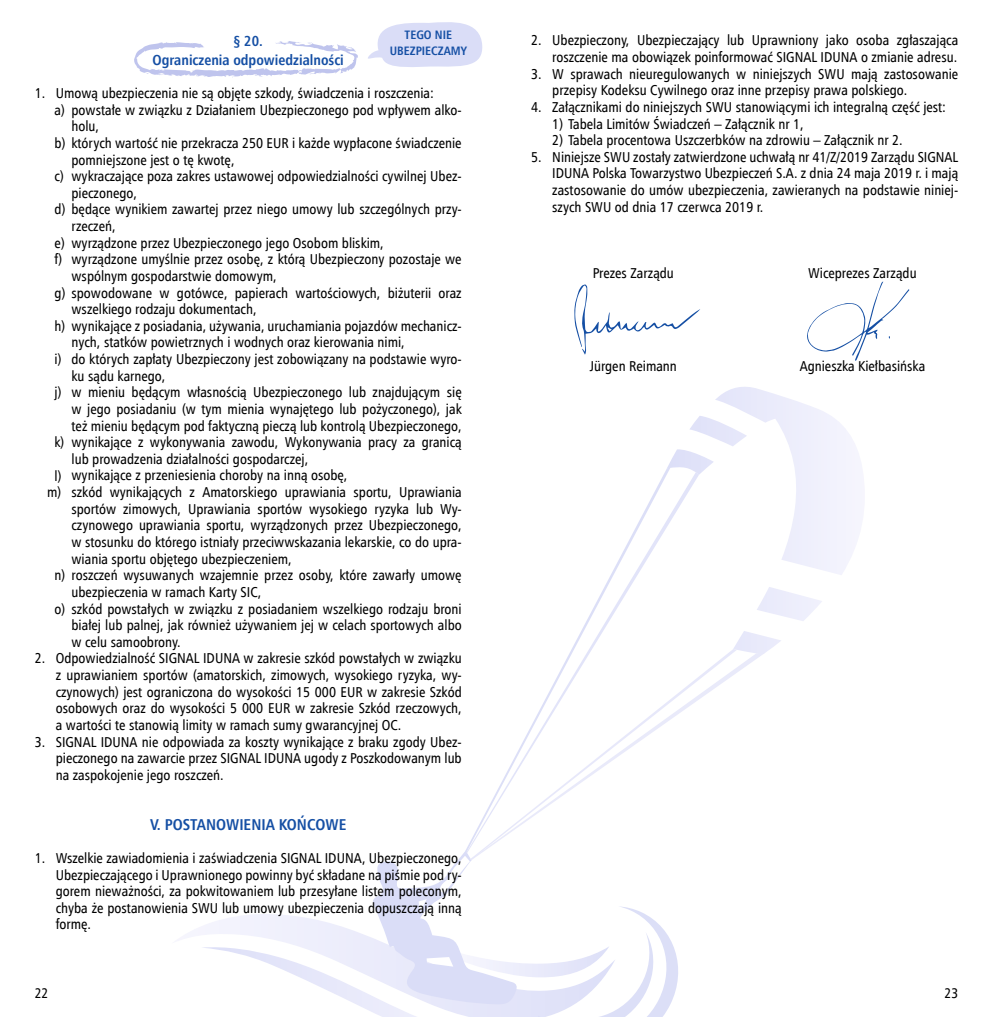
<style>
.page{position:relative;width:993px;height:1017px;background:#fff}
.page>*{position:absolute;margin:0;border:0;box-sizing:border-box;transform-origin:0 0}
.t1{font:700 15.75px "Humnst 777 Cn EU";color:#154fa4}
.t2{font:700 14.53px/19.2px "Humnst 777 Cn EU";color:#154fa4;text-align:center}
.t3{font:14.35px/16.6px "Humnst 777 Cn EU";color:#000;text-align:justify}
.t4{font:14px "Humnst 777 Cn EU";color:#000}
.t5{font:700 12.25px/15.8px "Humnst 777 Cn EU";color:#154fa4;text-align:center}
</style>
<div class="page">
<svg style="left:201px;top:852px;width:477px;height:165px"></svg>
<svg style="left:667px;top:387px;width:188px;height:266px"></svg>
<svg style="left:470px;top:649px;width:266px;height:211px"></svg>
<svg style="left:466px;top:472px;width:233px;height:381px"></svg>
<svg style="left:465px;top:468px;width:205px;height:384px"></svg>
<svg style="left:807px;top:282px;width:102px;height:79px"></svg>
<svg style="left:574px;top:285px;width:126px;height:70px"></svg>
<svg style="left:134px;top:41px;width:224px;height:36px"></svg>
<svg style="left:368px;top:22px;width:115px;height:45px"></svg>
<p class="t5" style="left:390px;top:27px;width:78px">TEGO NIE<br>UBEZPIECZAMY</p>
<p class="t2" style="left:152px;top:31px;width:193px">§ 20.<br>Ograniczenia odpowiedzialności</p>
<p class="t3" style="left:35px;top:85px;width:400px">1. Umową ubezpieczenia nie są objęte szkody, świadczenia i roszczenia:</p>
<p class="t3" style="left:55px;top:101px;width:408px">a) powstałe w związku z Działaniem Ubezpieczonego pod wpływem alko-</p>
<p class="t3" style="left:71px;top:118px;width:29px">holu,</p>
<p class="t3" style="left:55px;top:135px;width:408px">b) których wartość nie przekracza 250 EUR i każde wypłacone świadczenie</p>
<p class="t3" style="left:71px;top:151px;width:164px">pomniejszone jest o tę kwotę,</p>
<p class="t3" style="left:55px;top:168px;width:408px">c) wykraczające poza zakres ustawowej odpowiedzialności cywilnej Ubez-</p>
<p class="t3" style="left:71px;top:184px;width:67px">pieczonego,</p>
<p class="t3" style="left:55px;top:201px;width:408px">d) będące wynikiem zawartej przez niego umowy lub szczególnych przy-</p>
<p class="t3" style="left:71px;top:218px;width:46px">rzeczeń,</p>
<p class="t3" style="left:55px;top:234px;width:330px">e) wyrządzone przez Ubezpieczonego jego Osobom bliskim,</p>
<p class="t3" style="left:55px;top:251px;width:408px">f) wyrządzone umyślnie przez osobę, z którą Ubezpieczony pozostaje we</p>
<p class="t3" style="left:71px;top:268px;width:206px">wspólnym gospodarstwie domowym,</p>
<p class="t3" style="left:55px;top:284px;width:408px">g) spowodowane w gotówce, papierach wartościowych, biżuterii oraz</p>
<p class="t3" style="left:71px;top:301px;width:186px">wszelkiego rodzaju dokumentach,</p>
<p class="t3" style="left:55px;top:317px;width:408px">h) wynikające z posiadania, używania, uruchamiania pojazdów mechanicz-</p>
<p class="t3" style="left:71px;top:334px;width:334px">nych, statków powietrznych i wodnych oraz kierowania nimi,</p>
<p class="t3" style="left:55px;top:351px;width:408px">i) do których zapłaty Ubezpieczony jest zobowiązany na podstawie wyro-</p>
<p class="t3" style="left:71px;top:367px;width:95px">ku sądu karnego,</p>
<p class="t3" style="left:55px;top:384px;width:408px">j) w mieniu będącym własnością Ubezpieczonego lub znajdującym się</p>
<p class="t3" style="left:71px;top:401px;width:391px">w jego posiadaniu (w tym mienia wynajętego lub pożyczonego), jak</p>
<p class="t3" style="left:71px;top:417px;width:391px">też mieniu będącym pod faktyczną pieczą lub kontrolą Ubezpieczonego,</p>
<p class="t3" style="left:55px;top:434px;width:408px">k) wynikające z wykonywania zawodu, Wykonywania pracy za granicą</p>
<p class="t3" style="left:71px;top:450px;width:238px">lub prowadzenia działalności gospodarczej,</p>
<p class="t3" style="left:55px;top:467px;width:294px">l) wynikające z przeniesienia choroby na inną osobę,</p>
<p class="t3" style="left:47px;top:484px;width:416px">m) szkód wynikających z Amatorskiego uprawiania sportu, Uprawiania</p>
<p class="t3" style="left:71px;top:500px;width:391px">sportów zimowych, Uprawiania sportów wysokiego ryzyka lub Wy-</p>
<p class="t3" style="left:71px;top:517px;width:391px">czynowego uprawiania sportu, wyrządzonych przez Ubezpieczonego,</p>
<p class="t3" style="left:71px;top:534px;width:391px">w stosunku do którego istniały przeciwwskazania lekarskie, co do upra-</p>
<p class="t3" style="left:71px;top:550px;width:222px">wiania sportu objętego ubezpieczeniem,</p>
<p class="t3" style="left:55px;top:567px;width:408px">n) roszczeń wysuwanych wzajemnie przez osoby, które zawarły umowę</p>
<p class="t3" style="left:71px;top:583px;width:191px">ubezpieczenia w ramach Karty SIC,</p>
<p class="t3" style="left:55px;top:600px;width:408px">o) szkód powstałych w związku z posiadaniem wszelkiego rodzaju broni</p>
<p class="t3" style="left:71px;top:617px;width:391px">białej lub palnej, jak również używaniem jej w celach sportowych albo</p>
<p class="t3" style="left:71px;top:633px;width:111px">w celu samoobrony.</p>
<p class="t3" style="left:56px;top:650px;width:407px;text-indent:-21px">2. Odpowiedzialność SIGNAL IDUNA w zakresie szkód powstałych w związku z uprawianiem sportów (amatorskich, zimowych, wysokiego ryzyka, wy&shy;czynowych) jest ograniczona do wysokości 15 000 EUR w zakresie Szkód osobowych oraz do wysokości 5 000 EUR w zakresie Szkód rzeczowych, a wartości te stanowią limity w ramach sumy gwarancyjnej OC.</p>
<p class="t3" style="left:56px;top:733px;width:407px;text-indent:-21px">3. SIGNAL IDUNA nie odpowiada za koszty wynikające z braku zgody Ubez&shy;pieczonego na zawarcie przez SIGNAL IDUNA ugody z Poszkodowanym lub na zaspokojenie jego roszczeń.</p>
<p class="t1" style="left:150px;top:814px;width:198px">V. POSTANOWIENIA KOŃCOWE</p>
<p class="t3" style="left:56px;top:849px;width:407px;text-indent:-21px">1. Wszelkie zawiadomienia i zaświadczenia SIGNAL IDUNA, Ubezpieczonego, Ubezpieczającego i Uprawnionego powinny być składane na piśmie pod ry&shy;gorem nieważności, za pokwitowaniem lub przesyłane listem poleconym, chyba że postanowienia SWU lub umowy ubezpieczenia dopuszczają inną formę.</p>
<p class="t3" style="left:531px;top:32px;width:428px;text-align:right">2. Ubezpieczony, Ubezpieczający lub Uprawniony jako osoba zgłaszająca roszczenie ma obowiązek poinformować SIGNAL IDUNA o zmianie adresu.</p>
<p class="t3" style="left:552px;top:65px;width:407px;text-indent:-21px">3. W sprawach nieuregulowanych w niniejszych SWU mają zastosowanie przepisy Kodeksu Cywilnego oraz inne przepisy prawa polskiego.</p>
<p class="t3" style="left:531px;top:99px;width:416px">4. Załącznikami do niniejszych SWU stanowiącymi ich integralną część jest:</p>
<p class="t3" style="left:552px;top:115px;width:253px">1) Tabela Limitów Świadczeń – Załącznik nr 1,</p>
<p class="t3" style="left:552px;top:132px;width:352px">2) Tabela procentowa Uszczerbków na zdrowiu – Załącznik nr 2.</p>
<p class="t3" style="left:552px;top:148px;width:407px;text-indent:-21px">5. Niniejsze SWU zostały zatwierdzone uchwałą nr 41/Z/2019 Zarządu SIGNAL IDUNA Polska Towarzystwo Ubezpieczeń S.A. z dnia 24 maja 2019 r. i mają zastosowanie do umów ubezpieczenia, zawieranych na podstawie niniej&shy;szych SWU od dnia 17 czerwca 2019 r.</p>
<p class="t3" style="left:592px;top:265px;width:83px">Prezes Zarządu</p>
<p class="t3" style="left:589px;top:358px;width:89px">Jürgen Reimann</p>
<p class="t3" style="left:808px;top:265px;width:110px">Wiceprezes Zarządu</p>
<p class="t3" style="left:799px;top:358px;width:127px">Agnieszka Kiełbasińska</p>
<p class="t4" style="left:35px;top:984px;width:15px">22</p>
<p class="t4" style="left:944px;top:984px;width:15px">23</p>
</div>
